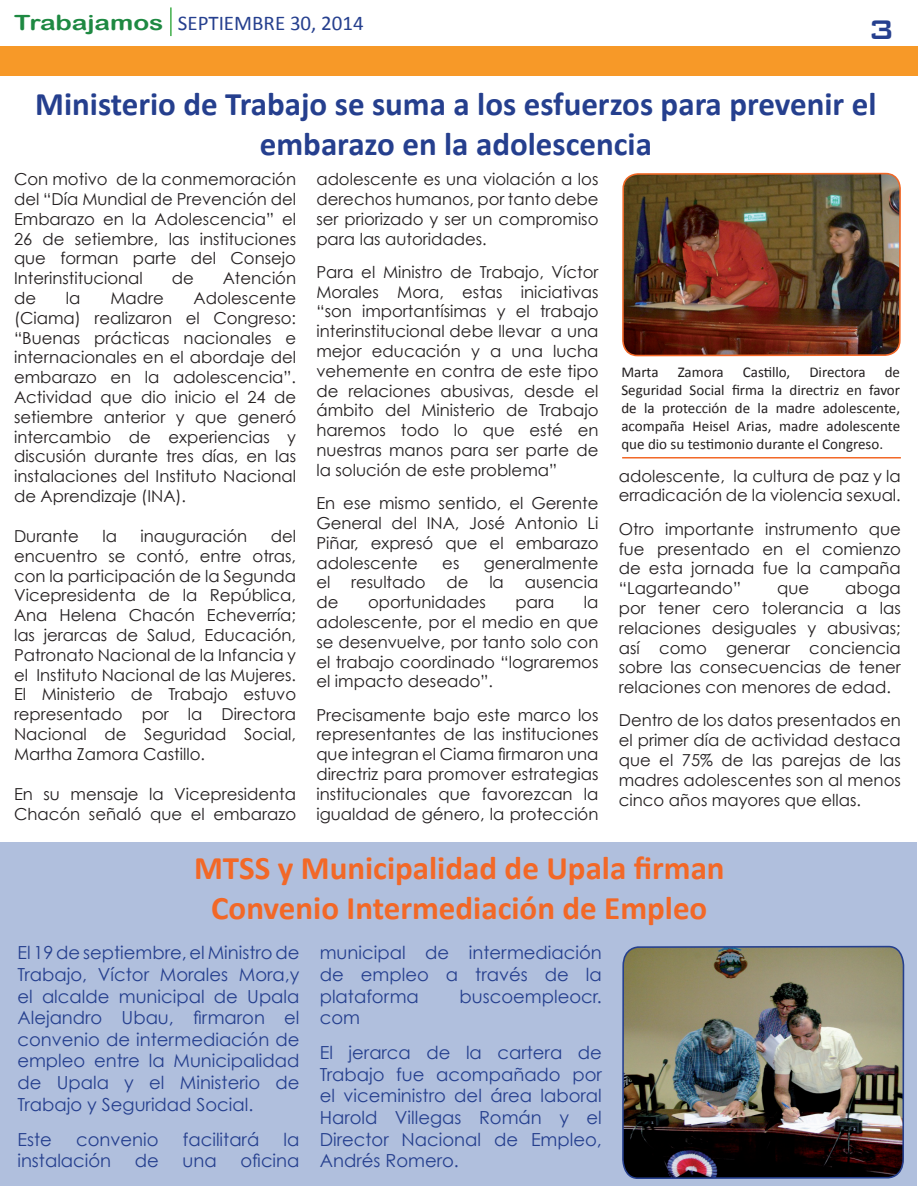
<style>
.page{position:relative;width:918px;height:1188px;background:#fff}
.page>*{position:absolute;margin:0;border:0;box-sizing:border-box;transform-origin:0 0}
.t1{font:500 36px "Bank Gothic";color:#253f8e}
.t2{font:700 33px/39.6px "Calibri";color:#253f8e;text-align:center}
.t3{font:700 33px/39.6px "Calibri";color:#f26827;text-align:center}
.t4{font:21px "Arial Rounded MT Bold";color:#1e8942;scale:1.25 1}
.t5{font:21px "Calibri";color:#253f8e}
.t6{font:18px/21.6px "Century Gothic";color:#253f8e;text-align:justify}
.t7{font:16.5px/19.8px "Century Gothic";color:#231f20;text-align:justify}
.t8{font:15px/18px "Calibri";color:#231f20;text-align:justify}
.s1{font-family:"Calibri";color:#253f8e}
</style>
<div class="page">
<div style="left:0;top:46px;width:918px;height:30px;background:#f79928"></div>
<hr style="left:170px;top:7px;width:2px;height:29px;background:#40ae49">
<div style="left:1px;top:842px;width:916px;height:344px;background:#b0bfdd"></div>
<img style="left:624px;top:174px;width:275px;height:182px">
<div style="left:622px;top:173px;width:279px;height:183px;border:2px solid #f26827;border-radius:15px"></div>
<img style="left:622px;top:946px;width:283px;height:233px">
<hr style="left:622px;top:457px;width:279px;height:2px;background:#f26827">
<p class="t4" style="left:14px;top:10px;width:141px">Trabajamos <span class="s1">septiemb</span></p>
<p class="t5" style="left:264px;top:10px;width:102px">re 30, 2014</p>
<h1 class="t1" style="left:868px;top:1px;width:29px">3</h1>
<h2 class="t2" style="left:35px;top:83px;width:843px">Ministerio de Trabajo se suma a los esfuerzos para prevenir el embarazo en la adolescencia</h2>
<p class="t7" style="left:14px;top:169px;width:284px">Con motivo de la conmemoración del “Día Mundial de Prevención del Embarazo en la Adolescencia” el 26 de setiembre, las instituciones que forman parte del Consejo Interinstitucional</p>
<p class="t7" style="left:172px;top:268px;width:24px">de</p>
<p class="t7" style="left:223px;top:268px;width:75px">Atención</p>
<p class="t7" style="left:14px;top:288px;width:284px;text-indent:180px">Adolescente (Ciama) realizaron el Congreso: “Buenas prácticas nacionales e internacionales en el abordaje del embarazo en la adolescencia”.<br>Actividad que dio inicio el 24 de setiembre anterior y que generó intercambio de experiencias y discusión durante tres días, en las instalaciones del Instituto Nacional de Aprendizaje (INA).</p>
<p class="t7" style="left:14px;top:526px;width:66px">Durante</p>
<p class="t7" style="left:102px;top:526px;width:16px">la</p>
<p class="t7" style="left:140px;top:526px;width:108px">inauguración</p>
<p class="t7" style="left:14px;top:288px;width:24px">de</p>
<p class="t7" style="left:66px;top:288px;width:16px">la</p>
<p class="t7" style="left:110px;top:288px;width:55px">Madre</p>
<p class="t7" style="left:14px;top:526px;width:284px;text-indent:257px">del encuentro se contó, entre otras, con la participación de la Segunda Vicepresidenta de la República, Ana Helena Chacón Echeverría; las jerarcas de Salud, Educación, Patronato Nacional de la Infancia y el Instituto Nacional de las Mujeres.<br>El Ministerio de Trabajo estuvo representado por la Directora Nacional de Seguridad Social, Martha Zamora Castillo.</p>
<p class="t7" style="left:14px;top:784px;width:284px">En su mensaje la Vicepresidenta<br>Chacón señaló que el embarazo</p>
<p class="t7" style="left:316px;top:169px;width:284px">adolescente es una violación a los derechos humanos, por tanto debe ser priorizado y ser un compromiso para las autoridades.</p>
<p class="t7" style="left:316px;top:262px;width:284px">Para el Ministro de Trabajo, Víctor Morales Mora, estas iniciativas “son importantísimas y el trabajo interinstitucional debe llevar a una mejor educación y a una lucha vehemente en contra de este tipo de relaciones abusivas, desde el ámbito del Ministerio de Trabajo haremos todo lo que esté en nuestras manos para ser parte de la solución de este problema”</p>
<p class="t7" style="left:316px;top:493px;width:284px">En ese mismo sentido, el Gerente General del INA, José Antonio Li Piñar, expresó que el embarazo adolescente</p>
<p class="t7" style="left:442px;top:552px;width:19px">es</p>
<p class="t7" style="left:484px;top:552px;width:116px">generalmente</p>
<p class="t7" style="left:316px;top:572px;width:16px">el</p>
<p class="t7" style="left:351px;top:572px;width:76px">resultado</p>
<p class="t7" style="left:446px;top:572px;width:24px">de</p>
<p class="t7" style="left:489px;top:572px;width:16px">la</p>
<p class="t7" style="left:525px;top:572px;width:75px">ausencia</p>
<p class="t7" style="left:316px;top:592px;width:24px">de</p>
<p class="t7" style="left:368px;top:592px;width:119px">oportunidades</p>
<p class="t7" style="left:516px;top:592px;width:40px">para</p>
<p class="t7" style="left:316px;top:592px;width:284px;text-indent:268px">la adolescente, por el medio en que se desenvuelve, por tanto solo con el trabajo coordinado “lograremos el impacto deseado”.</p>
<p class="t7" style="left:316px;top:705px;width:284px">Precisamente bajo este marco los representantes de las instituciones que integran el Ciama firmaron una directriz para promover estrategias institucionales que favorezcan la igualdad de género, la protección</p>
<p class="t8" style="left:621px;top:363px;width:39px">Marta</p>
<p class="t8" style="left:678px;top:363px;width:48px">Zamora</p>
<p class="t8" style="left:743px;top:363px;width:49px">Castillo,</p>
<p class="t8" style="left:809px;top:363px;width:58px">Directora</p>
<p class="t8" style="left:621px;top:363px;width:280px;text-indent:263px">de Seguridad Social firma la directriz en favor de la protección de la madre adolescente, acompaña Heisel Arias, madre adolescente que dio su testimonio durante el Congreso.</p>
<p class="t7" style="left:619px;top:466px;width:284px">adolescente, la cultura de paz y la erradicación de la violencia sexual.</p>
<p class="t7" style="left:619px;top:519px;width:284px">Otro importante instrumento que fue presentado en el comienzo de esta jornada fue la campaña “Lagarteando”</p>
<p class="t7" style="left:619px;top:578px;width:284px;text-indent:226px">aboga por tener cero tolerancia a las relaciones desiguales y abusivas; así como generar conciencia sobre las consecuencias de tener relaciones con menores de edad.</p>
<p class="t7" style="left:619px;top:710px;width:284px">Dentro de los datos presentados en el primer día de actividad destaca que el 75% de las parejas de las madres adolescentes son al menos cinco años mayores que ellas.</p>
<p class="t7" style="left:777px;top:578px;width:34px">que</p>
<h2 class="t3" style="left:194px;top:847px;width:532px">MTSS y Municipalidad de Upala firman<br>Convenio Intermediación de Empleo</h2>
<p class="t6" style="left:17px;top:942px;width:284px">El 19 de septiembre, el Ministro de Trabajo, Víctor Morales Mora,y el alcalde municipal de Upala Alejandro Ubau, firmaron el convenio de intermediación de empleo entre la Municipalidad de Upala y el Ministerio de Trabajo y Seguridad Social.</p>
<p class="t6" style="left:17px;top:1128px;width:36px">Este</p>
<p class="t6" style="left:76px;top:1128px;width:84px">convenio</p>
<p class="t6" style="left:183px;top:1128px;width:78px">facilitará</p>
<p class="t6" style="left:284px;top:1128px;width:17px">la</p>
<p class="t6" style="left:17px;top:1150px;width:95px">instalación</p>
<p class="t6" style="left:135px;top:1150px;width:26px">de</p>
<p class="t6" style="left:183px;top:1150px;width:36px">una</p>
<p class="t6" style="left:240px;top:1150px;width:61px">oficina</p>
<p class="t6" style="left:320px;top:942px;width:284px">municipal de intermediación de empleo a través de la plataforma</p>
<p class="t6" style="left:460px;top:985px;width:144px">buscoempleocr.</p>
<p class="t6" style="left:320px;top:1000px;width:284px;line-height:35.1px">com<br>El jerarca de la cartera de</p>
<p class="t6" style="left:320px;top:1063px;width:284px">Trabajo fue acompañado por el viceministro del área laboral Harold Villegas Román y el Director Nacional de Empleo, Andrés Romero.</p>
</div>
